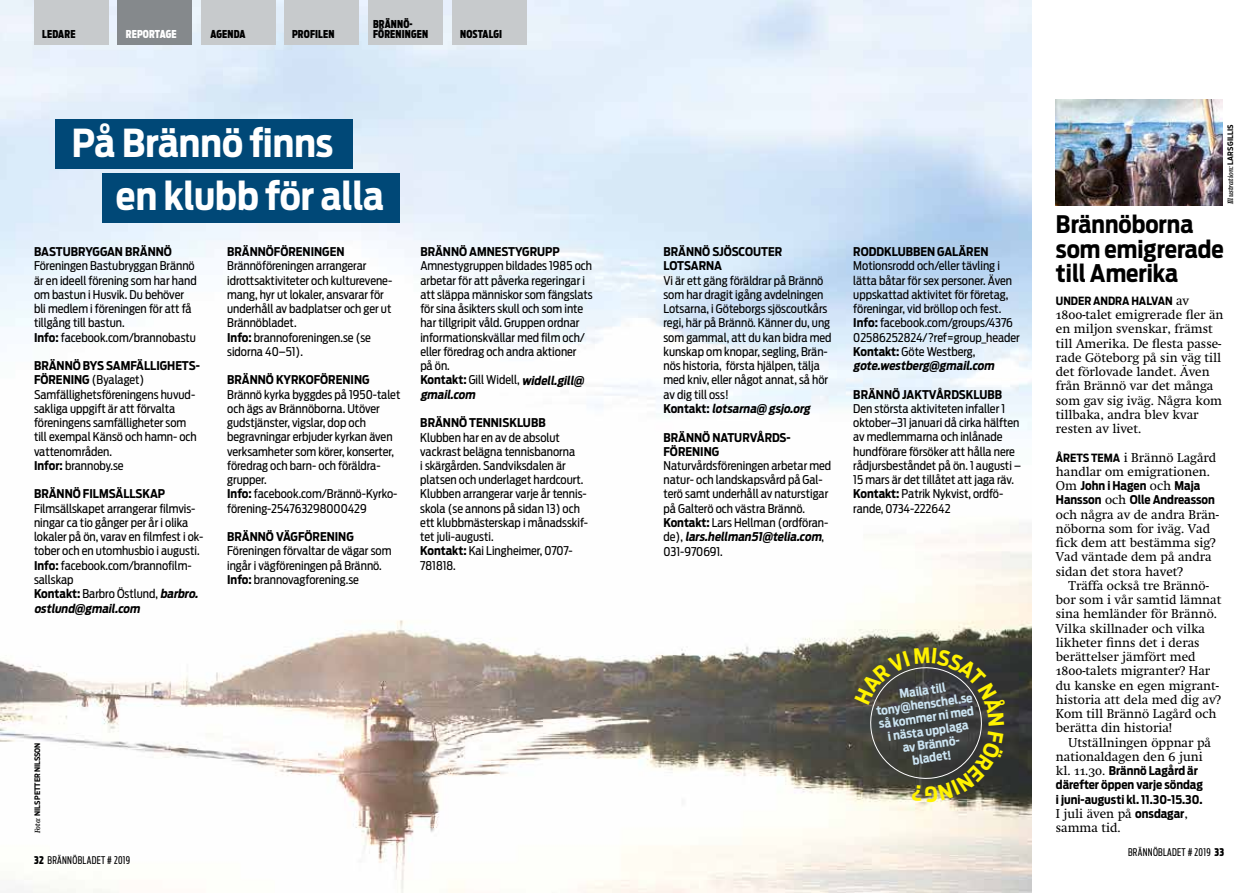
<style>
.page{position:relative;width:1259px;height:893px;background:#fff}
.page>*{position:absolute;margin:0;border:0;box-sizing:border-box;transform-origin:0 0}
.t1{font:700 38.25px "Antenna Cond";color:#fff}
.t2{font:700 24px/24.8px "Antenna Cond";color:#000}
.t3{font:12.75px/14.2px "Swift Kla";color:#000}
.t4{font:700 12.15px/13.5px "Antenna Cond";color:#cbe4f2;text-align:center}
.t5{font:12px/14.2px "Antenna Cond";color:#000}
.t6{font:700 12px/14.2px "Antenna Cond";color:#000}
.t7{font:700 11.25px "Antenna Cond";letter-spacing:-.005em;color:#000}
.t8{font:900 10.8px/9.9px "Antenna Extra Cond";letter-spacing:.015em;color:#000}
.t9{font:900 10.8px "Antenna Extra Cond";letter-spacing:.015em;color:#fff}
.t10{font:10.5px "Antenna Extra Cond";letter-spacing:.03em;color:#000}
.t11{font:italic 700 7.5px "Swift Kla";color:#000}
.t12{font:700 7.5px "Antenna Cond";color:#000}
.s1{font-weight:700}
.s2{font-weight:700;font-style:italic}
.s3{font-family:"Swift Kla";font-style:italic}
.s4{font-weight:900}
.s5{font-family:"Antenna Cond";font-style:normal}
.s6{font-family:"Swift Kla";font-weight:400;font-size:12.75px}
.s7{font-family:"Antenna Cond";font-weight:700;font-size:11.25px}
.s8{font-family:"Antenna Cond";font-weight:700;font-size:12px}
</style>
<div class="page">
<img style="left:0;top:0;width:1031px;height:893px">
<div style="left:55px;top:119px;width:298px;height:50px;background:#004877"></div>
<div style="left:102px;top:173px;width:298px;height:50px;background:#004877"></div>
<img style="left:1056px;top:100px;width:166px;height:105px">
<div style="left:34px;top:0;width:74px;height:44px;background:#c7cacc"></div>
<div style="left:118px;top:0;width:74px;height:44px;background:#85898c"></div>
<div style="left:285px;top:0;width:74px;height:44px;background:#c7cacc"></div>
<div style="left:368px;top:0;width:75px;height:44px;background:#c7cacc"></div>
<div style="left:452px;top:0;width:74px;height:44px;background:#c7cacc"></div>
<div style="left:201px;top:0;width:75px;height:44px;background:#c7cacc"></div>
<svg style="left:854px;top:647px;width:152px;height:155px"></svg>
<p class="t8" style="left:42px;top:29px;width:35px">LEDARE</p>
<p class="t9" style="left:126px;top:27px;width:52px">REPORTAGE</p>
<p class="t8" style="left:210px;top:29px;width:36px">AGENDA</p>
<p class="t8" style="left:292px;top:29px;width:44px">PROFILEN</p>
<p class="t8" style="left:373px;top:19px;width:57px">BRÄNNÖ-<br>FÖRENINGEN</p>
<p class="t8" style="left:460px;top:29px;width:43px">NOSTALGI</p>
<h1 class="t1" style="left:72px;top:121px;width:263px">På Brännö finns</h1>
<h1 class="t1" style="left:116px;top:174px;width:269px">en klubb för alla</h1>
<p class="t6" style="left:34px;top:245px;width:139px">BASTUBRYGGAN BRÄNNÖ</p>
<p class="t5" style="left:34px;top:259px;width:164px">Föreningen Bastubryggan Brännö är en ideell förening som har hand om bastun i Husvik. Du behöver bli medlem i föreningen för att få tillgång till bastun.<br><span class="s1">Info:</span> facebook.com/brannobastu</p>
<p class="t5" style="left:34px;top:359px;width:167px"><span class="s1">BRÄNNÖ BYS SAMFÄLLIGHETS-<br>FÖRENING</span> (Byalaget)<br>Samfällighetsföreningens huvud&shy;sakliga uppgift är att förvalta föreningens samfälligheter som till exempal Känsö och hamn- och vattenområden.<br><span class="s1">Infor:</span> brannoby.se</p>
<p class="t6" style="left:34px;top:487px;width:133px">BRÄNNÖ FILMSÄLLSKAP</p>
<p class="t5" style="left:34px;top:501px;width:171px">Filmsällskapet arrangerar filmvis&shy;ningar ca tio gånger per år i olika lokaler på ön, varav en filmfest i ok&shy;tober och en utomhusbio i augusti.<br><span class="s1">Info:</span> facebook.com/brannofilm&shy;sallskap<br><span class="s1">Kontakt:</span> Barbro Östlund, <span class="s2">barbro. ostlund@gmail.com</span></p>
<p class="t6" style="left:227px;top:245px;width:119px">BRÄNNÖFÖRENINGEN</p>
<p class="t5" style="left:227px;top:259px;width:167px">Brännöföreningen arrangerar idrottsaktiviteter och kulturevene&shy;mang, hyr ut lokaler, ansvarar för underhåll av badplatser och ger ut<br>Brännöbladet.<br><span class="s1">Info:</span> brannoforeningen.se (se sidorna 40–51).</p>
<p class="t6" style="left:227px;top:373px;width:144px">BRÄNNÖ KYRKOFÖRENING</p>
<p class="t5" style="left:227px;top:387px;width:175px">Brännö kyrka byggdes på 1950-talet och ägs av Brännöborna. Utöver gudstjänster, vigslar, dop och begravningar erbjuder kyrkan även verksamheter som körer, konserter, föredrag och barn- och föräldra&shy;grupper.<br><span class="s1">Info:</span> facebook.com/Brännö-Kyrko&shy;förening-254763298000429</p>
<p class="t6" style="left:227px;top:530px;width:128px">BRÄNNÖ VÄGFÖRENING</p>
<p class="t5" style="left:227px;top:544px;width:166px">Föreningen förvaltar de vägar som ingår i vägföreningen på Brännö.<br><span class="s1">Info:</span> brannovagforening.se</p>
<p class="t6" style="left:420px;top:245px;width:141px">BRÄNNÖ AMNESTYGRUPP</p>
<p class="t5" style="left:420px;top:259px;width:174px">Amnestygruppen bildades 1985 och arbetar för att påverka regeringar i att släppa människor som fängslats för sina åsikters skull och som inte har tillgripit våld. Gruppen ordnar informationskvällar med film och/ eller föredrag och andra aktioner<br>på ön.<br><span class="s1">Kontakt:</span> Gill Widell, <span class="s2">widell.gill@ gmail.com</span></p>
<p class="t6" style="left:420px;top:416px;width:127px">BRÄNNÖ TENNISKLUBB</p>
<p class="t5" style="left:420px;top:430px;width:169px">Klubben har en av de absolut vackrast belägna tennisbanorna<br>i skärgården. Sandviksdalen är platsen och underlaget hardcourt.<br>Klubben arrangerar varje år tennis&shy;skola (se annons på sidan 13) och ett klubbmästerskap i månadsskif&shy;tet juli-augusti.<br><span class="s1">Kontakt:</span> Kai Lingheimer, 0707-<br>781818.</p>
<p class="t12" style="left:33px;top:833px;width:92px;rotate:-90deg"><span class="s3">Foto:</span> NILS PETTER NILSSON</p>
<p class="t10" style="left:34px;top:854px;width:98px"><span class="s4">32</span> BRÄNNÖBLADET # 2019</p>
<p class="t6" style="left:663px;top:245px;width:120px">BRÄNNÖ SJÖSCOUTER<br>LOTSARNA</p>
<p class="t5" style="left:663px;top:273px;width:169px">Vi är ett gäng föräldrar på Brännö som har dragit igång avdelningen<br>Lotsarna, i Göteborgs sjöscoutkårs regi, här på Brännö. Känner du, ung som gammal, att du kan bidra med kunskap om knopar, segling, Brän&shy;nös historia, första hjälpen, tälja med kniv, eller något annat, så hör av dig till oss!<br><span class="s1">K o n t a k t :</span> <span class="s2">lotsarna@ gsjo.org</span></p>
<p class="t6" style="left:663px;top:430px;width:129px">BRÄNNÖ NATURVÅRDS-<br>FÖRENING</p>
<p class="t5" style="left:663px;top:459px;width:169px">Naturvårdsföreningen arbetar med natur- och landskapsvård på Gal&shy;terö samt underhåll av naturstigar på Galterö och västra Brännö.<br><span class="s1">Kontakt:</span> Lars Hellman (ordföran&shy;d e ) , <span class="s2">lars.hellman51@telia.com</span>,<br>031-970691.</p>
<p class="t6" style="left:853px;top:245px;width:137px">RODDKLUBBEN GALÄREN</p>
<p class="t5" style="left:853px;top:259px;width:168px">Motionsrodd och/eller tävling i lätta båtar för sex personer. Även uppskattad aktivitet för företag, föreningar, vid bröllop och fest.<br><span class="s1">Info:</span> facebook.com/groups/4376<br>02586252824/?ref=group_header<br><span class="s1">Kontakt:</span> Göte Westberg, <span class="s2">gote.westberg@gmail.com</span></p>
<p class="t6" style="left:853px;top:387px;width:150px">BRÄNNÖ JAKTVÅRDSKLUBB</p>
<p class="t5" style="left:853px;top:402px;width:169px">Den största aktiviteten infaller 1 oktober–31 januari då cirka hälften av medlemmarna och inlånade hundförare försöker att hålla nere rådjursbeståndet på ön. 1 augusti –<br>15 mars är det tillåtet att jaga räv.<br><span class="s1">Kontakt:</span> Patrik Nykvist, ordfö&shy;rande, 0734-222642</p>
<p class="t4" style="left:873px;top:691px;width:98px;rotate:-8deg">Maila till tony@henschel.se så kommer ni med i nästa upplaga av Brännö&shy;bladet!</p>
<p class="t11" style="left:1226px;top:204px;width:81px;rotate:-90deg">Illustration: <span class="s5">LARS GILLIS</span></p>
<h2 class="t2" style="left:1056px;top:212px;width:170px">Brännöborna som emigrerade till Amerika</h2>
<p class="t7" style="left:1056px;top:294px;width:135px">UNDER ANDRA HALVAN <span class="s6">av</span></p>
<p class="t3" style="left:1056px;top:308px;width:169px">1800-talet emigrerade fler än en miljon svenskar, främst till Amerika. De flesta passe&shy;rade Göteborg på sin väg till det förlovade landet. Även från Brännö var det många som gav sig iväg. Några kom tillbaka, andra blev kvar resten av livet.</p>
<p class="t3" style="left:1056px;top:450px;width:162px"><span class="s7">ÅRETS TEMA</span> i Brännö Lagård handlar om emigrationen.</p>
<p class="t6" style="left:1056px;top:479px;width:161px"><span class="s6">Om</span> John i Hagen <span class="s6">och</span> Maja<br>Hansson <span class="s6">och</span> Olle Andreasson</p>
<p class="t3" style="left:1056px;top:507px;width:165px">och några av de andra Brän&shy;nöborna som for iväg. Vad fick dem att bestämma sig?<br>Vad väntade dem på andra sidan det stora havet?</p>
<p class="t3" style="left:1056px;top:579px;width:167px;text-indent:13px">Träffa också tre Brännö&shy;bor som i vår samtid lämnat sina hemländer för Brännö.<br>Vilka skillnader och vilka likheter finns det i deras berättelser jämfört med<br>1800-talets migranter? Har du kanske en egen migrant&shy;historia att dela med dig av?<br>Kom till Brännö Lagård och berätta din historia!</p>
<p class="t3" style="left:1056px;top:735px;width:157px;text-indent:13px">Utställningen öppnar på nationaldagen den 6 juni</p>
<p class="t6" style="left:1056px;top:764px;width:149px"><span class="s6">kl. 11.30.</span> Brännö Lagård är därefter öppen varje söndag i juni-augusti kl. 11.30-15.30.</p>
<p class="t3" style="left:1056px;top:807px;width:134px">I juli även på <span class="s8">onsdagar</span>, samma tid.</p>
<p class="t10" style="left:1128px;top:846px;width:98px">BRÄNNÖBLADET # 2019 <span class="s4">33</span></p>
</div>
